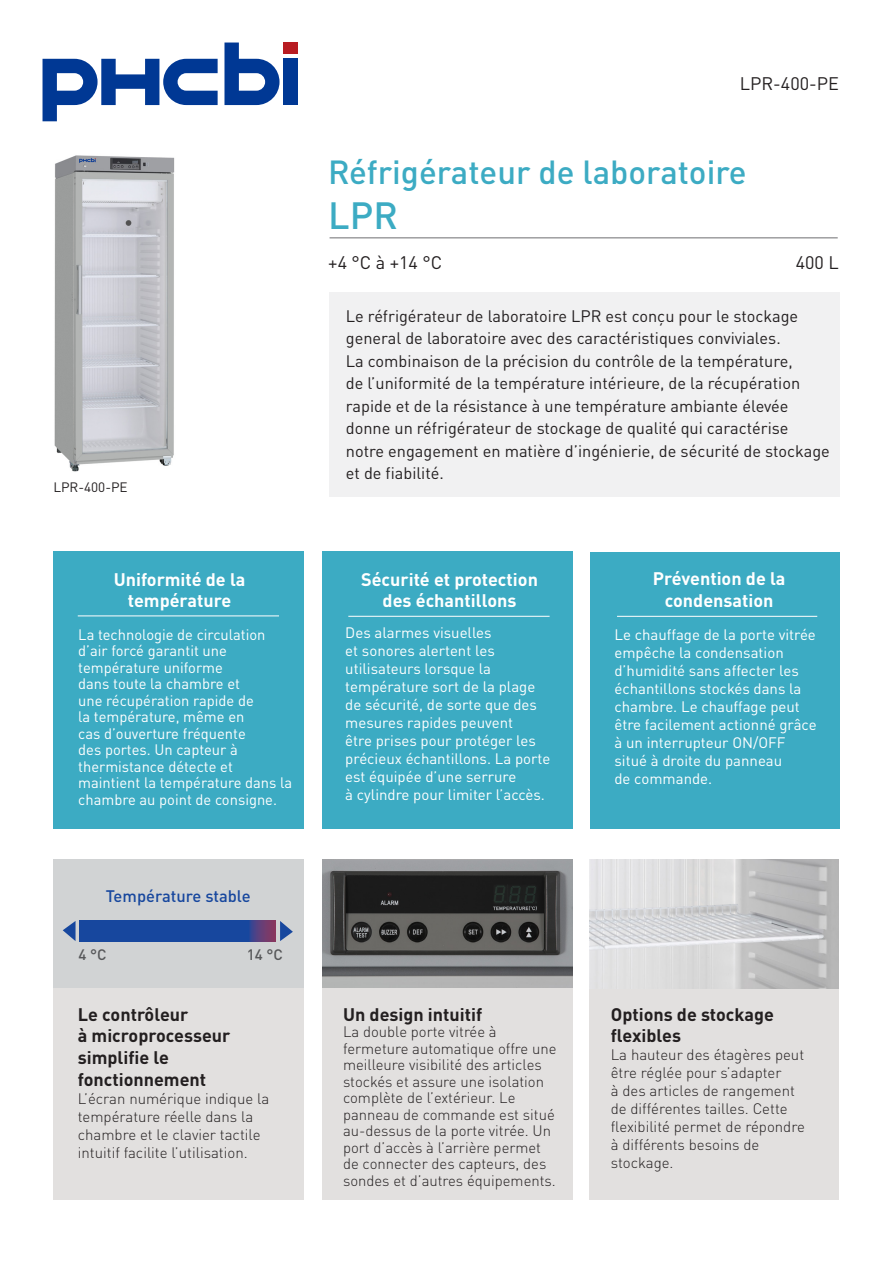
<style>
.page{position:relative;width:893px;height:1263px;background:#fff}
.page>*{position:absolute;margin:0;border:0;box-sizing:border-box;transform-origin:0 0}
.t1{font:500 37.5px "DINOT";color:#3cabc3}
.t2{font:500 33px "DINOT";color:#3cabc3}
.t3{font:700 18px/21.6px "DINOT";color:#231f20}
.t4{font:700 18px/21.6px "DINOT";color:#fff;text-align:center}
.t5{font:18px "DINOT";color:#231f20}
.t6{font:16.5px/22.5px "DINOT";color:#231f20}
.t7{font:500 16.5px "DINOT";color:#17479e}
.t8{font:15px/18px "DINOT";color:#fff}
.t9{font:300 15px/18px "DINOT";color:#231f20}
.t10{font:500 15px "DINOT";color:#57585a}
.t11{font:13.5px "DINOT";color:#231f20}
</style>
<div class="page">
<div style="left:283px;top:59px;width:15px;height:46px;background:#003894"></div>
<svg style="left:43px;top:59px;width:175px;height:62px"></svg>
<svg style="left:224px;top:43px;width:56px;height:62px"></svg>
<div style="left:283px;top:43px;width:15px;height:11px;background:#b81c22"></div>
<div style="left:330px;top:292px;width:510px;height:204px;background:#f1f1f2"></div>
<hr style="left:330px;top:238px;width:508px;height:1px;background:#6d6e71">
<div style="left:53px;top:551px;width:251px;height:278px;background:#3cabc3"></div>
<div style="left:322px;top:859px;width:250px;height:340px;background:#e2e0df"></div>
<div style="left:589px;top:859px;width:250px;height:340px;background:#e2e0df"></div>
<div style="left:322px;top:551px;width:250px;height:278px;background:#3cabc3"></div>
<div style="left:590px;top:552px;width:249px;height:276px;background:#3cabc3"></div>
<hr style="left:78px;top:616px;width:201px;height:1px;background:#fff">
<hr style="left:348px;top:616px;width:202px;height:1px;background:#fff">
<hr style="left:617px;top:616px;width:200px;height:1px;background:#fff">
<div style="left:53px;top:859px;width:250px;height:340px;background:#e2e0df"></div>
<div style="left:53px;top:859px;width:250px;height:129px;background:#d1d3d4"></div>
<svg style="left:79px;top:921px;width:197px;height:20px"></svg>
<svg style="left:280px;top:921px;width:13px;height:20px"></svg>
<svg style="left:63px;top:921px;width:13px;height:20px"></svg>
<img style="left:322px;top:859px;width:251px;height:129px">
<img style="left:590px;top:859px;width:249px;height:129px">
<img style="left:54px;top:155px;width:121px;height:317px">
<p class="t11" style="left:53px;top:479px;width:76px">LPR-400-PE</p>
<p class="t4" style="left:114px;top:568px;width:133px">Uniformité de la température</p>
<p class="t8" style="left:78px;top:626px;width:215px;line-height:16.5px">La technologie de circulation d’air forcé garantit une température uniforme<br>dans toute la chambre et<br>une récupération rapide de<br>la température, même en<br>cas d’ouverture fréquente<br>des portes. Un capteur à thermistance détecte et maintient la température dans la chambre au point de consigne.</p>
<p class="t7" style="left:106px;top:886px;width:147px">Température stable</p>
<p class="t10" style="left:78px;top:945px;width:30px">4 °C</p>
<p class="t10" style="left:247px;top:945px;width:38px">14 °C</p>
<p class="t3" style="left:78px;top:1003px;width:154px">Le contrôleur<br>à microprocesseur simplifie le fonctionnement</p>
<p class="t9" style="left:78px;top:1089px;width:193px">L’écran numérique indique la température réelle dans la chambre et le clavier tactile intuitif facilite l’utilisation.</p>
<p class="t5" style="left:740px;top:72px;width:101px">LPR-400-PE</p>
<h2 class="t2" style="left:328px;top:151px;width:420px">Réfrigérateur de laboratoire</h2>
<h1 class="t1" style="left:328px;top:191px;width:71px">LPR</h1>
<p class="t5" style="left:328px;top:252px;width:115px">+4 °C à +14 °C</p>
<p class="t5" style="left:796px;top:252px;width:44px">400 L</p>
<p class="t6" style="left:346px;top:304px;width:485px">Le réfrigérateur de laboratoire LPR est conçu pour le stockage general de laboratoire avec des caractéristiques conviviales.<br>La combinaison de la précision du contrôle de la température,<br>de l’uniformité de la température intérieure, de la récupération rapide et de la résistance à une température ambiante élevée donne un réfrigérateur de stockage de qualité qui caractérise notre engagement en matière d’ingénierie, de sécurité de stockage et de fiabilité.</p>
<p class="t4" style="left:361px;top:568px;width:178px">Sécurité et protection des échantillons</p>
<p class="t8" style="left:345px;top:623px;width:207px">Des alarmes visuelles<br>et sonores alertent les utilisateurs lorsque la température sort de la plage de sécurité, de sorte que des mesures rapides peuvent<br>être prises pour protéger les précieux échantillons. La porte est équipée d’une serrure<br>à cylindre pour limiter l’accès.</p>
<p class="t4" style="left:653px;top:567px;width:134px">Prévention de la condensation</p>
<p class="t8" style="left:614px;top:625px;width:204px">Le chauffage de la porte vitrée empêche la condensation d’humidité sans affecter les échantillons stockés dans la chambre. Le chauffage peut être facilement actionné grâce à un interrupteur ON/OFF situé à droite du panneau<br>de commande.</p>
<p class="t3" style="left:343px;top:1003px;width:141px">Un design intuitif</p>
<p class="t9" style="left:343px;top:1023px;width:215px;line-height:16.5px">La double porte vitrée à fermeture automatique offre une meilleure visibilité des articles stockés et assure une isolation complète de l’extérieur. Le panneau de commande est situé au-dessus de la porte vitrée. Un port d’accès à l’arrière permet de connecter des capteurs, des sondes et d’autres équipements.</p>
<p class="t3" style="left:611px;top:1003px;width:165px">Options de stockage flexibles</p>
<p class="t9" style="left:611px;top:1046px;width:196px">La hauteur des étagères peut être réglée pour s’adapter<br>à des articles de rangement de différentes tailles. Cette flexibilité permet de répondre à différents besoins de stockage.</p>
</div>
